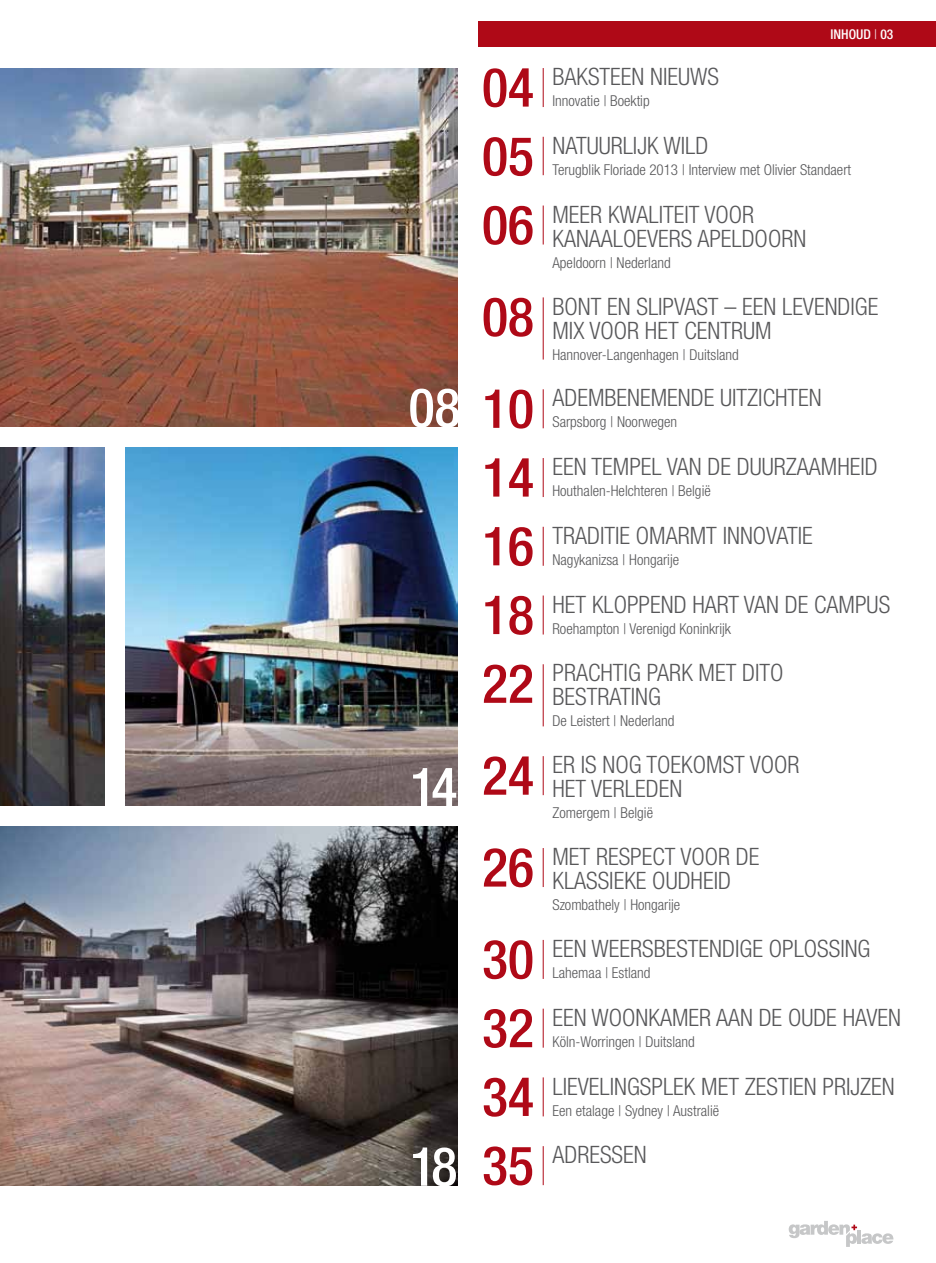
<style>
.page{position:relative;width:936px;height:1263px;background:#fff}
.page>*{position:absolute;margin:0;border:0;box-sizing:border-box;transform-origin:0 0}
.t1{font:500 condensed 54px "Helvetica Neue LT Pro";color:#af0917}
.t2{font:500 condensed 54px "Helvetica Neue LT Pro";letter-spacing:-.04em;color:#fff}
.t3{font:300 condensed 24px/24px "Helvetica Neue LT Pro";color:#58585a}
.t4{font:300 condensed 15px "Helvetica Neue LT Pro";color:#58585a}
.t5{font:500 condensed 13.5px "Helvetica Neue LT Pro";color:#fff}
.s1{font-weight:300}
.s2{color:#af0917}
</style>
<div class="page">
<div style="left:478px;top:21px;width:457px;height:26px;background:#af0917"></div>
<svg style="left:788px;top:1221px;width:105px;height:26px"></svg>
<hr style="left:543px;top:137px;width:1px;height:38px;background:#af0917">
<hr style="left:543px;top:297px;width:1px;height:63px;background:#af0917">
<hr style="left:543px;top:68px;width:1px;height:39px;background:#af0917">
<hr style="left:543px;top:206px;width:1px;height:39px;background:#af0917">
<hr style="left:543px;top:389px;width:1px;height:39px;background:#af0917">
<hr style="left:543px;top:458px;width:1px;height:39px;background:#af0917">
<hr style="left:543px;top:527px;width:1px;height:39px;background:#af0917">
<hr style="left:543px;top:595px;width:1px;height:39px;background:#af0917">
<hr style="left:543px;top:756px;width:1px;height:39px;background:#af0917">
<hr style="left:543px;top:848px;width:1px;height:39px;background:#af0917">
<hr style="left:543px;top:940px;width:1px;height:39px;background:#af0917">
<hr style="left:543px;top:1009px;width:1px;height:39px;background:#af0917">
<hr style="left:543px;top:1077px;width:1px;height:39px;background:#af0917">
<hr style="left:543px;top:1146px;width:1px;height:39px;background:#af0917">
<hr style="left:543px;top:664px;width:1px;height:62px;background:#af0917">
<img style="left:0;top:68px;width:457px;height:358px">
<img style="left:0;top:447px;width:104px;height:359px">
<img style="left:125px;top:447px;width:332px;height:359px">
<img style="left:0;top:827px;width:457px;height:358px">
<h1 class="t1" style="left:482px;top:55px;width:53px">04</h1>
<p class="t3" style="left:552px;top:64px;width:153px">BAKSTEEN NI EUWS</p>
<p class="t4" style="left:552px;top:92px;width:99px">INNOVATIE | BOEKTIP</p>
<p class="t5" style="left:830px;top:27px;width:64px">INHOUD <span class="s1">|</span> 03</p>
<h1 class="t1" style="left:482px;top:124px;width:53px">05</h1>
<p class="t3" style="left:552px;top:133px;width:155px">NATUURLIJK WI LD</p>
<p class="t4" style="left:552px;top:161px;width:300px">TERUGBLIK FLORIADE 2013 | INTERVIEW MET OLIVIER STANDAERT</p>
<h1 class="t1" style="left:482px;top:193px;width:53px">06</h1>
<p class="t3" style="left:552px;top:202px;width:255px">MEER KWALITEIT VOOR<br>KANAALOEVERS APELDOORN</p>
<p class="t4" style="left:552px;top:254px;width:120px">APELDOORN | NEDERLAND</p>
<h1 class="t1" style="left:482px;top:285px;width:53px">08</h1>
<p class="t3" style="left:552px;top:294px;width:327px">BONT EN SLIPVAST – EEN LEVENDIGE<br>MIX VOOR HET CENTRUM</p>
<p class="t4" style="left:552px;top:346px;width:188px">HANNOVER-LANGENHAGEN | DUITSLAND</p>
<h1 class="t2" style="left:408px;top:375px;width:127px">08 <span class="s2">10</span></h1>
<p class="t3" style="left:552px;top:386px;width:271px">ADEMBENEMENDE UITZICHTEN</p>
<p class="t4" style="left:552px;top:413px;width:126px">SARPSBORG | NOORWEGEN</p>
<h1 class="t1" style="left:482px;top:445px;width:53px">14</h1>
<p class="t3" style="left:552px;top:454px;width:317px">EEN TEMPEL VAN DE DUURZAAMHEID</p>
<p class="t4" style="left:552px;top:482px;width:160px">HOUTHALEN-HELCHTEREN | BELGIË</p>
<h1 class="t1" style="left:482px;top:514px;width:53px">16</h1>
<p class="t3" style="left:552px;top:523px;width:262px">TRADITIE OMARMT INNOVATIE</p>
<p class="t4" style="left:552px;top:551px;width:128px">NAGYKANIZSA | HONGARIJE</p>
<h1 class="t1" style="left:482px;top:583px;width:53px">18</h1>
<p class="t3" style="left:552px;top:592px;width:337px">HET KLOPP END HART VAN DE CAMPUS</p>
<p class="t4" style="left:552px;top:620px;width:180px">ROEHAMPTON | VERENIGD KONINKRIJK</p>
<h1 class="t2" style="left:410px;top:755px;width:49px">14</h1>
<h1 class="t2" style="left:410px;top:1134px;width:49px">18</h1>
<h1 class="t1" style="left:482px;top:651px;width:53px">22</h1>
<p class="t3" style="left:552px;top:661px;width:232px">PRACHTIG PARK MET DITO<br>BESTRATING</p>
<p class="t4" style="left:552px;top:712px;width:123px">DE LEISTERT | NEDERLAND</p>
<h1 class="t1" style="left:482px;top:743px;width:53px">24</h1>
<p class="t3" style="left:552px;top:753px;width:64px">ER IS NOG</p>
<p class="t3" style="left:646px;top:753px;width:117px">TOEKOMSTVOOR</p>
<p class="t3" style="left:552px;top:777px;width:51px">HET VERLE</p>
<p class="t3" style="left:645px;top:777px;width:25px">DEN</p>
<p class="t4" style="left:552px;top:804px;width:102px">ZOMERGEM | BELGIË</p>
<h1 class="t1" style="left:482px;top:835px;width:53px">26</h1>
<p class="t3" style="left:552px;top:844px;width:208px">MET RESPECT VOOR DE<br>KLASSI EKE OUDHEID</p>
<p class="t4" style="left:552px;top:896px;width:129px">SZOMBATHELY | HONGARIJE</p>
<h1 class="t1" style="left:482px;top:927px;width:53px">30</h1>
<p class="t3" style="left:552px;top:936px;width:319px">EEN WEERSBESTENDIGE OPLOSSI NG</p>
<p class="t4" style="left:552px;top:964px;width:100px">LAHEMAA | ESTLAND</p>
<h1 class="t1" style="left:482px;top:996px;width:53px">32</h1>
<p class="t3" style="left:552px;top:1005px;width:350px">EEN WOONKAMER AAN DE OUDE HAVEN</p>
<p class="t4" style="left:552px;top:1033px;width:144px">KÖLN-WORRINGEN | DUITSLAND</p>
<h1 class="t1" style="left:482px;top:1065px;width:53px">34</h1>
<p class="t3" style="left:552px;top:1074px;width:344px">LI EVELINGSPLEK MET ZESTIEN PRIJZEN</p>
<p class="t4" style="left:552px;top:1101px;width:168px">EEN ETALAGE | SYDNEY | AUSTRALIË</p>
<h1 class="t1" style="left:482px;top:1133px;width:53px">35</h1>
<p class="t3" style="left:552px;top:1142px;width:96px">ADRESSEN</p>
</div>
